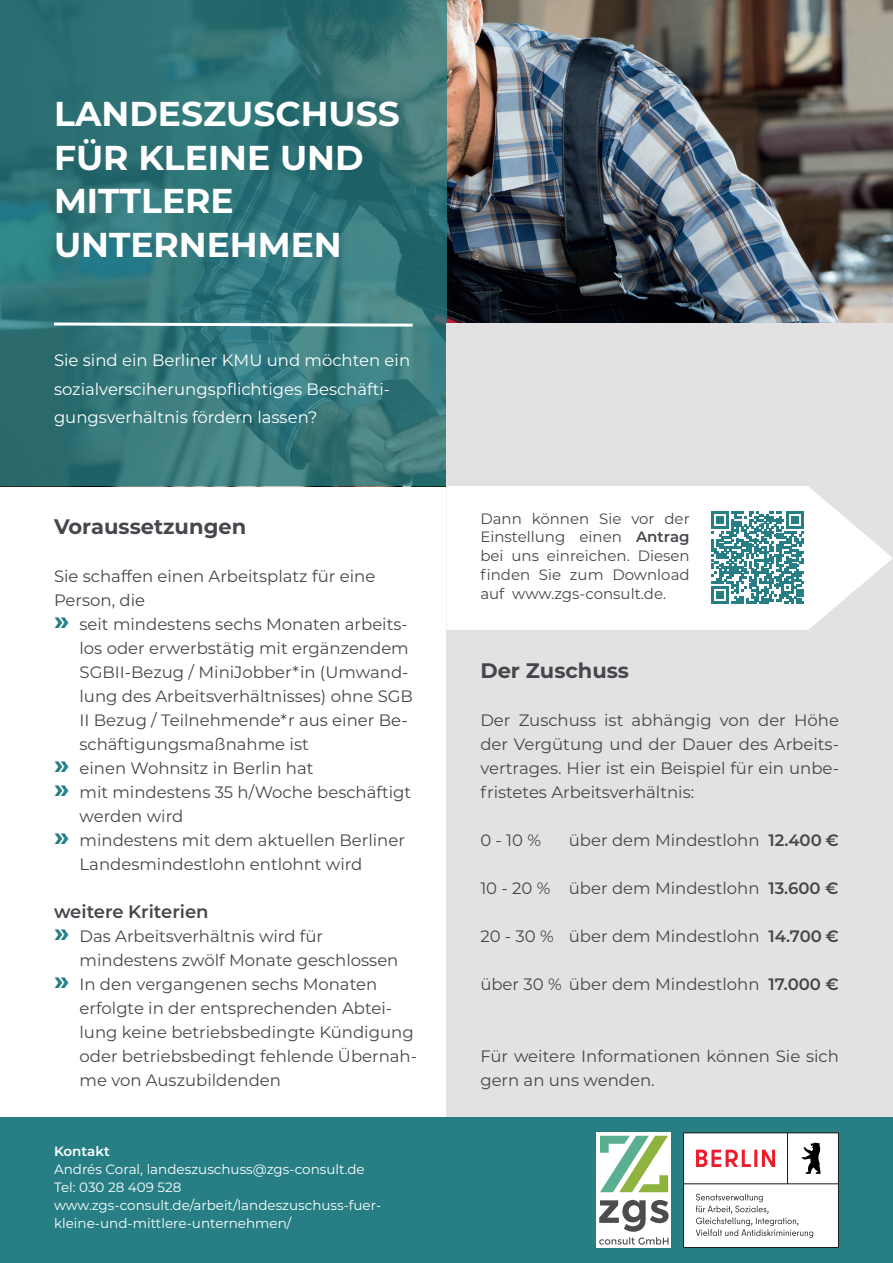
<style>
.page{position:relative;width:893px;height:1263px;background:#fff}
.page>*{position:absolute;margin:0;border:0;box-sizing:border-box;transform-origin:0 0}
.t1{font:700 34.5px/43.5px "Montserrat";color:#fff}
.Headline_2{font:700 21px "Montserrat";color:#44474b}
.Fliesstext{font:600 18px "Montserrat";letter-spacing:-.005em;color:#44474b}
.Fliesstext-2{font:16.5px/24px "Montserrat";color:#44474b}
.t2{font:16.5px/28.5px "Montserrat";color:#fff}
.t3{font:15px/18.8px "Montserrat";color:#44474b;text-align:justify}
.Kontakt{font:13.5px/18px "Montserrat";color:#fff}
.Kontakt-2{font:600 13.5px "Montserrat";color:#fff}
.s1{font-weight:700;font-size:27px;color:#277f85}
.s2{font-weight:600}
</style>
<div class="page">
<div style="left:0;top:1117px;width:893px;height:146px;background:#277f85"></div>
<img style="left:446px;top:0;width:447px;height:323px">
<svg style="left:0;top:0;width:446px;height:486px;background:#327578"></svg>
<svg style="left:51px;top:321px;width:365px;height:7px"></svg>
<svg style="left:683px;top:1132px;width:156px;height:116px;background:#e4dddd"></svg>
<div style="left:446px;top:323px;width:447px;height:794px;background:#e4e1e2"></div>
<svg style="left:446px;top:486px;width:447px;height:144px;background:#fbfbfb"></svg>
<svg style="left:712px;top:511px;width:92px;height:93px;background:#77aeb2"></svg>
<svg style="left:597px;top:1132px;width:74px;height:116px"></svg>
<div style="left:599px;top:1136px;width:69px;height:108px;background:#fff"></div>
<svg style="left:600px;top:1136px;width:68px;height:56px"></svg>
<svg style="left:599px;top:1200px;width:69px;height:44px"></svg>
<h1 class="t1" style="left:54px;top:90px;width:347px">LANDESZUSCHUSS<br>FÜR KLEINE UND<br>MITTLERE<br>UNTERNEHMEN</h1>
<p class="t2" style="left:54px;top:345px;width:358px">Sie sind ein Berliner KMU und möchten ein sozialversciherungspflichtiges Beschäfti&shy;gungsverhältnis fördern lassen?</p>
<h2 class="Headline_2" style="left:54px;top:511px;width:194px">Voraussetzungen</h2>
<p class="Fliesstext-2" style="left:54px;top:564px;width:323px">Sie schaffen einen Arbeitsplatz für eine<br>Person, die</p>
<p class="Fliesstext-2" style="left:80px;top:612px;width:335px;text-indent:-26px"><span class="s1">»</span> seit mindestens sechs Monaten arbeits&shy;los oder erwerbstätig mit ergänzendem SGBII-Bezug / MiniJobber*in (Umwand&shy;lung des Arbeitsverhältnisses) ohne SGB II Bezug / Teilnehmende*r aus einer Be&shy;schäftigungsmaßnahme ist</p>
<p class="Fliesstext-2" style="left:54px;top:756px;width:261px"><span class="s1">»</span> einen Wohnsitz in Berlin hat</p>
<p class="Fliesstext-2" style="left:80px;top:780px;width:333px;text-indent:-26px"><span class="s1">»</span> mit mindestens 35 h/Woche beschäftigt werden wird</p>
<p class="Fliesstext-2" style="left:80px;top:828px;width:327px;text-indent:-26px"><span class="s1">»</span> mindestens mit dem aktuellen Berliner<br>Landesmindestlohn entlohnt wird</p>
<p class="Fliesstext" style="left:54px;top:899px;width:156px">weitere Kriterien</p>
<p class="Fliesstext-2" style="left:80px;top:924px;width:320px;text-indent:-26px"><span class="s1">»</span> Das Arbeitsverhältnis wird für mindestens zwölf Monate geschlossen</p>
<p class="Fliesstext-2" style="left:80px;top:972px;width:339px;text-indent:-26px"><span class="s1">»</span> In den vergangenen sechs Monaten erfolgte in der entsprechenden Abtei&shy;lung keine betriebsbedingte Kündigung oder betriebsbedingt fehlende Übernah&shy;me von Auszubildenden</p>
<p class="Kontakt-2" style="left:54px;top:1141px;width:57px">Kontakt</p>
<p class="Kontakt" style="left:54px;top:1160px;width:312px">Andrés Coral, landeszuschuss@zgs-consult.de</p>
<p class="Kontakt" style="left:54px;top:1178px;width:129px">Tel: 030 28 409 528</p>
<p class="Kontakt" style="left:54px;top:1196px;width:329px">www.zgs-consult.de/arbeit/landeszuschuss-fuer&shy;kleine-und-mittlere-unternehmen/</p>
<p class="t3" style="left:480px;top:508px;width:211px">Dann können Sie vor der Einstellung einen <span class="s2">Antrag </span>bei uns einreichen. Diesen finden Sie zum Download auf www.zgs-consult.de.</p>
<h2 class="Headline_2" style="left:480px;top:655px;width:150px">Der Zuschuss</h2>
<p class="Fliesstext-2" style="left:480px;top:708px;width:360px;text-align:justify">Der Zuschuss ist abhängig von der Höhe der Vergütung und der Dauer des Arbeits&shy;vertrages. Hier ist ein Beispiel für ein unbe&shy;fristetes Arbeitsverhältnis:</p>
<p class="Fliesstext-2" style="left:480px;top:828px;width:62px">0 - 10 %</p>
<p class="Fliesstext-2" style="left:569px;top:828px;width:272px">über dem Mindestlohn <span class="s2">12.400 €</span></p>
<p class="Fliesstext-2" style="left:480px;top:876px;width:360px">10 - 20 % über dem Mindestlohn <span class="s2">13.600 €</span></p>
<p class="Fliesstext-2" style="left:480px;top:924px;width:360px">20 - 30 % über dem Mindestlohn <span class="s2">14.700 €</span></p>
<p class="Fliesstext-2" style="left:480px;top:972px;width:360px">über 30 % über dem Mindestlohn <span class="s2">17.000 €</span></p>
<p class="Fliesstext-2" style="left:480px;top:1044px;width:360px">Für weitere Informationen können Sie sich gern an uns wenden.</p>
</div>
